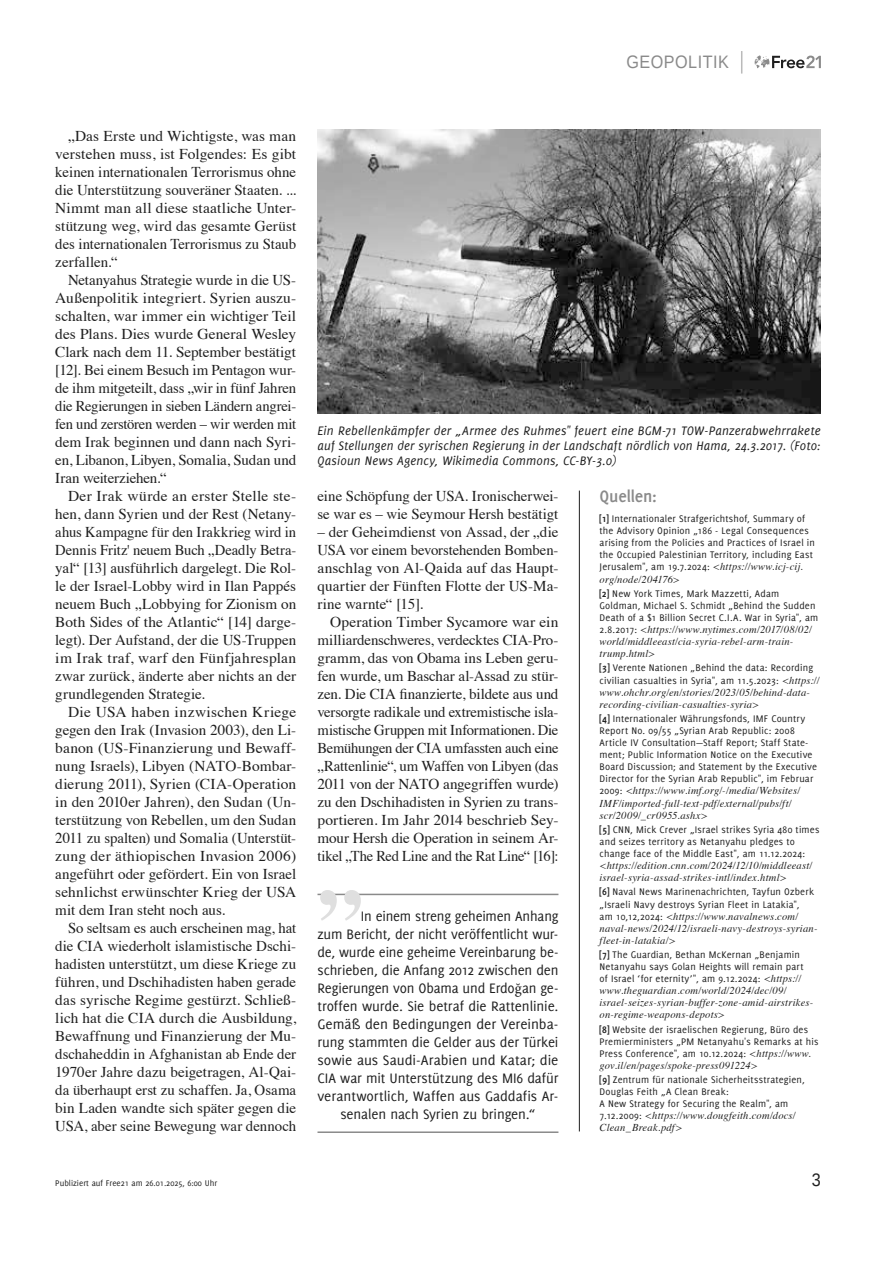
<style>
.page{position:relative;width:893px;height:1263px;background:#fff}
.page>*{position:absolute;margin:0;border:0;box-sizing:border-box;transform-origin:0 0}
.t1{font:700 91.5px "Times";color:#dfdfdf}
.t2{font:18px "Liberation Sans";letter-spacing:.03em;color:#8a8a8a;scale:.9 1}
.t3{font:700 18px "Delicious";letter-spacing:-.01em;color:#8a8a8a}
.t4{font:18px "Liberation Sans";color:#1f1f1f;scale:.9 1}
.t5{font:15px/18px "Times";letter-spacing:-.005em;color:#1f1f1f;text-align:justify}
.t6{font:15px "Delicious";letter-spacing:-.01em;color:#1f1f1f}
.t7{font:italic 13.5px/15px "Delicious";letter-spacing:.015em;color:#1f1f1f;text-align:justify}
.t8{font:10.5px/12.1px "Delicious";letter-spacing:.015em;color:#1f1f1f}
.t9{font:italic 10.5px/12.1px "Times";letter-spacing:.02em;color:#1f1f1f}
.t10{font:9px "Delicious";color:#1f1f1f}
.s1{font-weight:700}
.s2{font-family:"Times";font-style:italic}
.s3{font-family:"Delicious";font-style:normal}
.s4{font-family:"Minion Pro"}
</style>
<div class="page">
<svg style="left:755px;top:55px;width:66px;height:13px"></svg>
<svg style="left:741px;top:51px;width:1px;height:23px"></svg>
<hr style="left:317px;top:894px;width:241px;height:1px;background:#8a8a8a">
<hr style="left:317px;top:1131px;width:241px;height:2px;background:#8a8a8a">
<img style="left:317px;top:130px;width:504px;height:283px">
<hr style="left:579px;top:491px;width:1px;height:640px;background:#1f1f1f">
<p class="t2" style="left:626px;top:51px;width:115px">GEOPOLITIK</p>
<p class="t5" style="left:55px;top:126px;width:242px;text-indent:13px">„Das Erste und Wichtigste, was man verstehen muss, ist Folgendes: Es gibt keinen internationalen Terrorismus ohne die Unterstützung souveräner Staaten. ...<br>Nimmt man all diese staatliche Unter&shy;stützung weg, wird das gesamte Gerüst des internationalen Terrorismus zu Staub zerfallen.“</p>
<p class="t5" style="left:55px;top:270px;width:242px;text-indent:13px">Netanyahus Strategie wurde in die US-Außenpolitik integriert. Syrien auszu&shy;schalten, war immer ein wichtiger Teil des Plans. Dies wurde General Wesley Clark nach dem 11. September bestätigt [12]. Bei einem Besuch im Pentagon wur&shy;de ihm mitgeteilt, dass „wir in fünf Jahren die Regierungen in sieben Ländern angrei&shy;fen und zerstören werden – wir werden mit dem Irak beginnen und dann nach Syri&shy;en, Libanon, Libyen, Somalia, Sudan und Iran weiterziehen.“</p>
<p class="t5" style="left:55px;top:486px;width:242px;text-indent:13px">Der Irak würde an erster Stelle ste&shy;hen, dann Syrien und der Rest (Netany&shy;ahus Kampagne für den Irakkrieg wird in Dennis Fritz' neuem Buch „Deadly Betra&shy;yal“ [13] ausführlich dargelegt. Die Rol&shy;le der Israel-Lobby wird in Ilan Pappés neuem Buch „Lobbying for Zionism on Both Sides of the Atlantic“ [14] darge&shy;legt). Der Aufstand, der die US-Truppen im Irak traf, warf den Fünfjahresplan zwar zurück, änderte aber nichts an der grundlegenden Strategie.</p>
<p class="t5" style="left:55px;top:702px;width:242px;text-indent:13px">Die USA haben inzwischen Kriege gegen den Irak (Invasion 2003), den Li&shy;banon (US-Finanzierung und Bewaff&shy;nung Israels), Libyen (NATO-Bombar&shy;dierung 2011), Syrien (CIA-Operation in den 2010er Jahren), den Sudan (Un&shy;terstützung von Rebellen, um den Sudan 2011 zu spalten) und Somalia (Unterstüt&shy;zung der äthiopischen Invasion 2006) angeführt oder gefördert. Ein von Israel sehnlichst erwünschter Krieg der USA mit dem Iran steht noch aus.</p>
<p class="t5" style="left:55px;top:918px;width:242px;text-indent:13px">So seltsam es auch erscheinen mag, hat die CIA wiederholt islamistische Dschi&shy;hadisten unterstützt, um diese Kriege zu führen, und Dschihadisten haben gerade das syrische Regime gestürzt. Schließ&shy;lich hat die CIA durch die Ausbildung, Bewaffnung und Finanzierung der Mu&shy;dschaheddin in Afghanistan ab Ende der 1970er Jahre dazu beigetragen, Al-Qai&shy;da überhaupt erst zu schaffen. Ja, Osama bin Laden wandte sich später gegen die USA, aber seine Bewegung war dennoch</p>
<p class="t7" style="left:317px;top:423px;width:505px">Ein Rebellenkämpfer der „Armee des Ruhmes" feuert eine BGM-71 TOW-Panzerabwehrrakete auf Stellungen der syrischen Regierung in der Landschaft nördlich von Hama, 24.3.2017. (Foto:<br>Qasioun News Agency, Wikimedia Commons, CC-BY-3.0)</p>
<p class="t3" style="left:600px;top:485px;width:59px">Quellen:</p>
<p class="t8" style="left:600px;top:512px;width:217px"><span class="s1">[1]</span> Internationaler Strafgerichtshof, Summary of the Advisory Opinion „186 - Legal Consequences arising from the Policies and Practices of Israel in the Occupied Palestinian Territory, including East Jerusalem", am 19.7.2024: <span class="s2">&lt;https://www.icj-cij.</span></p>
<p class="t9" style="left:600px;top:572px;width:82px">org/node/204176&gt;</p>
<p class="t8" style="left:600px;top:587px;width:220px"><span class="s1">[2]</span> New York Times, Mark Mazzetti, Adam<br>Goldman, Michael S. Schmidt „Behind the Sudden<br>Death of a $1 Billion Secret C.I.A. War in Syria", am</p>
<p class="t9" style="left:600px;top:623px;width:214px"><span class="s3">2.8.2017:</span> &lt;https://www.nytimes.com/2017/08/02/ world/middleeast/cia-syria-rebel-arm-train&shy;trump.html&gt;</p>
<p class="t8" style="left:600px;top:662px;width:222px"><span class="s1">[3]</span> Verente Nationen „Behind the data: Recording civilian casualties in Syria", am 11.5.2023: <span class="s2">&lt;https://</span></p>
<p class="t9" style="left:600px;top:685px;width:212px">www.ohchr.org/en/stories/2023/05/behind-data&shy;recording-civilian-casualties-syria&gt;</p>
<p class="t8" style="left:600px;top:712px;width:219px"><span class="s1">[4]</span> Internationaler Währungsfonds, IMF Country Report No. 09/55 „Syrian Arab Republic: 2008<br>Article IV Consultation—Staff Report; Staff State&shy;ment; Public Information Notice on the Executive Board Discussion; and Statement by the Executive Director for the Syrian Arab Republic", im Februar</p>
<p class="t9" style="left:600px;top:784px;width:202px"><span class="s3">2009:</span> &lt;https://www.imf.org/-/media/Websites/<br>IMF/imported-full-text-pdf/external/pubs/ft/ scr/2009/_cr0955.ashx&gt;</p>
<p class="t8" style="left:600px;top:823px;width:221px"><span class="s1">[5]</span> CNN, Mick Crever „Israel strikes Syria 480 times and seizes territory as Netanyahu pledges to change face of the Middle East", am 11.12.2024:</p>
<p class="t9" style="left:600px;top:859px;width:214px">&lt;https://edition.cnn.com/2024/12/10/middleeast/ israel-syria-assad-strikes-intl/index.html&gt;</p>
<p class="t8" style="left:600px;top:886px;width:216px"><span class="s1">[6]</span> Naval News Marinenachrichten, Tayfun Ozberk „Israeli Navy destroys Syrian Fleet in Latakia",</p>
<p class="t9" style="left:600px;top:909px;width:220px"><span class="s3">am 10,12,2024:</span> &lt;https://www.navalnews.com/ naval-news/2024/12/israeli-navy-destroys-syrian&shy;fleet-in-latakia/&gt;</p>
<p class="t8" style="left:600px;top:948px;width:206px"><span class="s1">[7]</span> The Guardian, Bethan McKernan „Benjamin<br>Netanyahu says Golan Heights will remain part of Israel ‘for eternity’", am 9.12.2024: <span class="s2">&lt;https://</span></p>
<p class="t9" style="left:600px;top:984px;width:215px">www.theguardian.com/world/2024/dec/09/ israel-seizes-syrian-buffer-zone-amid-airstrikes&shy;on-regime-weapons-depots&gt;</p>
<p class="t8" style="left:600px;top:1023px;width:220px"><span class="s1">[8]</span> Website der israelischen Regierung, Büro des<br>Premierministers „PM Netanyahu's Remarks at his<br>Press Conference", am 10.12.2024: <span class="s2">&lt;https://www.</span></p>
<p class="t9" style="left:600px;top:1059px;width:160px">gov.il/en/pages/spoke-press091224&gt;</p>
<p class="t8" style="left:600px;top:1073px;width:207px"><span class="s1">[9]</span> Zentrum für nationale Sicherheitsstrategien,<br>Douglas Feith „A Clean Break:<br>A New Strategy for Securing the Realm", am</p>
<p class="t9" style="left:600px;top:1109px;width:198px"><span class="s3">7.12.2009:</span> &lt;https://www.dougfeith.com/docs/<br>Clean_Break.pdf&gt;</p>
<p class="t5" style="left:317px;top:486px;width:242px">eine Schöpfung der USA. Ironischerwei&shy;se war es – wie Seymour Hersh bestätigt</p>
<p class="t5" style="left:317px;top:522px;width:242px">– der Geheimdienst von Assad, der „die USA vor einem bevorstehenden Bomben&shy;anschlag von Al-Qaida auf das Haupt&shy;quartier der Fünften Flotte der US-Ma&shy;rine warnte“ [15].</p>
<p class="t5" style="left:317px;top:612px;width:242px;text-indent:13px">Operation Timber Sycamore war ein milliardenschweres, verdecktes CIA-Pro&shy;gramm, das von Obama ins Leben geru&shy;fen wurde, um Baschar al-Assad zu stür&shy;zen. Die CIA finanzierte, bildete aus und versorgte radikale und extremistische isla&shy;mistische Gruppen mit Informationen. Die Bemühungen der CIA umfassten auch eine „Rattenlinie“, um Waffen von Libyen (das 2011 von der NATO angegriffen wurde) zu den Dschihadisten in Syrien zu trans&shy;portieren. Im Jahr 2014 beschrieb Sey&shy;mour Hersh die Operation in seinem Ar&shy;tikel „The Red Line and the Rat Line“ [16]:</p>
<h1 class="t1" style="left:317px;top:786px;width:47px">„</h1>
<p class="t6" style="left:361px;top:907px;width:199px">In einem streng geheimen Anhang</p>
<p class="t6" style="left:317px;top:925px;width:242px">zum Bericht, der nicht veröffentlicht wur-</p>
<p class="t6" style="left:317px;top:943px;width:242px">de, wurde eine geheime Vereinbarung be-</p>
<p class="t6" style="left:317px;top:961px;width:242px">schrieben, die Anfang 2012 zwischen den</p>
<p class="t6" style="left:317px;top:979px;width:242px">Regierungen von Obama und Erdo<span class="s4">ğ</span>an ge-</p>
<p class="t6" style="left:317px;top:997px;width:242px">troffen wurde. Sie betraf die Rattenlinie.</p>
<p class="t6" style="left:317px;top:1015px;width:242px">Gemäß den Bedingungen der Vereinba-</p>
<p class="t6" style="left:317px;top:1033px;width:242px">rung stammten die Gelder aus der Türkei</p>
<p class="t6" style="left:317px;top:1051px;width:242px">sowie aus Saudi-Arabien und Katar; die</p>
<p class="t6" style="left:317px;top:1069px;width:242px">CIA war mit Unterstützung des MI6 dafür</p>
<p class="t6" style="left:317px;top:1087px;width:242px">verantwortlich, Waffen aus Gaddafis Ar-</p>
<p class="t6" style="left:340px;top:1105px;width:197px">senalen nach Syrien zu bringen.“</p>
<p class="t10" style="left:55px;top:1177px;width:163px">Publiziert auf Free21 am 26.01.2025, 6:00 Uhr</p>
<p class="t4" style="left:812px;top:1168px;width:12px">3</p>
</div>
